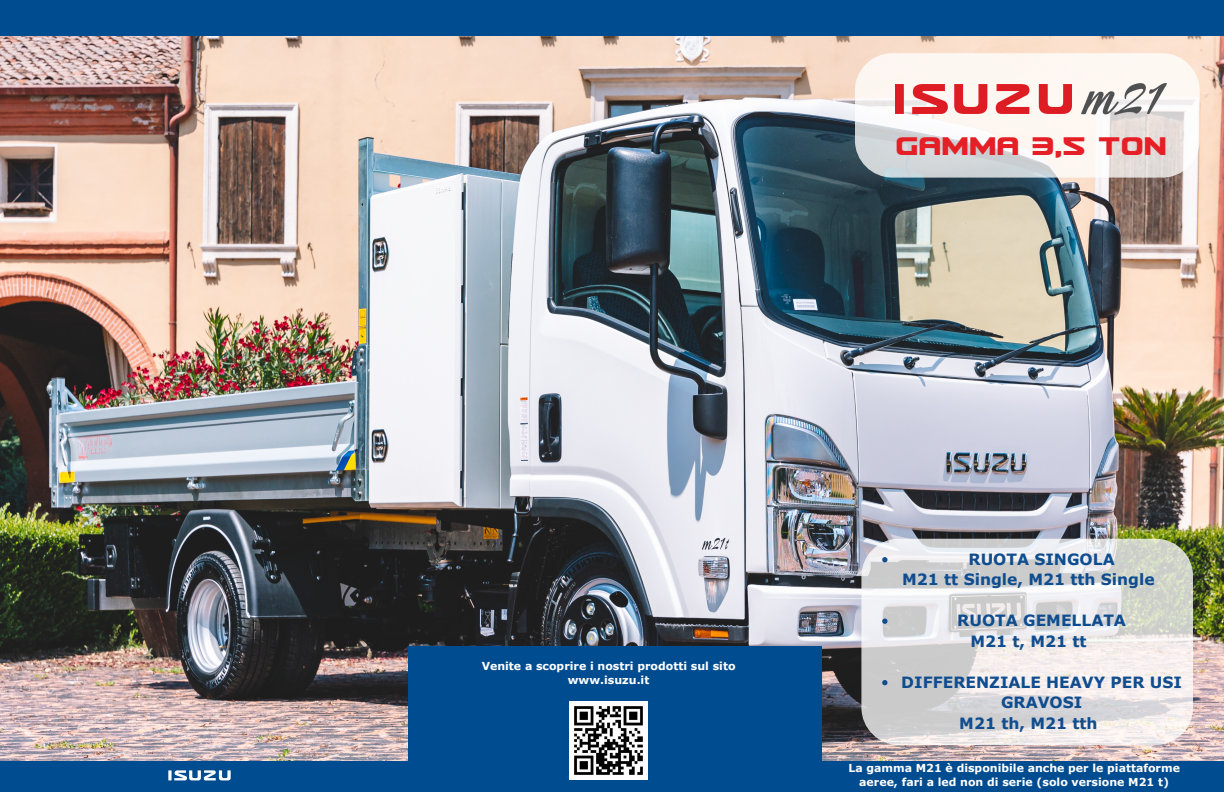
<style>
.page{position:relative;width:1224px;height:792px;background:#fff}
.page>*{position:absolute;margin:0;border:0;box-sizing:border-box;transform-origin:0 0}
.t1{font:30.6px "Usuzi";color:#e51f26}
.t2{font:700 15.5px/20.5px "Verdana Pro";color:#0f4d8f;text-align:center}
.t3{font:700 11px/14.2px "Verdana Pro";color:#fff;text-align:center}
</style>
<div class="page">
<img style="left:0;top:35px;width:1224px;height:727px">
<div style="left:0;top:0;width:1224px;height:35px;background:#004c90"></div>
<div style="left:0;top:762px;width:1224px;height:30px;background:#004c90"></div>
<div style="left:408px;top:647px;width:413px;height:119px;background:#004c90"></div>
<img style="left:570px;top:702px;width:78px;height:78px">
<img style="left:168px;top:770px;width:63px;height:11px">
<svg style="left:855px;top:53px;width:344px;height:125px;fill:#fcf6f2"></svg>
<img style="left:1081px;top:84px;width:86px;height:30px">
<img style="left:896px;top:85px;width:176px;height:28px">
<svg style="left:861px;top:539px;width:332px;height:206px"></svg>
<svg style="left:882px;top:557px;width:6px;height:5px"></svg>
<svg style="left:882px;top:619px;width:6px;height:5px"></svg>
<svg style="left:882px;top:680px;width:6px;height:5px"></svg>
<h2 class="t1" style="left:896px;top:132px;width:273px">GAMMA 3,5 TON</h2>
<p class="t3" style="left:482px;top:658px;width:255px">Venite a scoprire i nostri prodotti sul sito www.isuzu.it</p>
<p class="t2" style="left:969px;top:548px;width:148px">RUOTA SINGOLA</p>
<h2 class="t2" style="left:902px;top:569px;width:254px">M21 tt Single, M21 tth Single</h2>
<p class="t2" style="left:957px;top:610px;width:170px">RUOTA GEMELLATA</p>
<h2 class="t2" style="left:970px;top:630px;width:118px">M21 t, M21 tt</h2>
<p class="t2" style="left:901px;top:671px;width:282px">DIFFERENZIALE HEAVY PER USI<br>GRAVOSI</p>
<p class="t2" style="left:959px;top:712px;width:140px">M21 th, M21 tth</p>
<p class="t3" style="left:848px;top:761px;width:333px">La gamma M21 è disponibile anche per le piattaforme aeree, fari a led non di serie (solo versione M21 t)</p>
</div>
